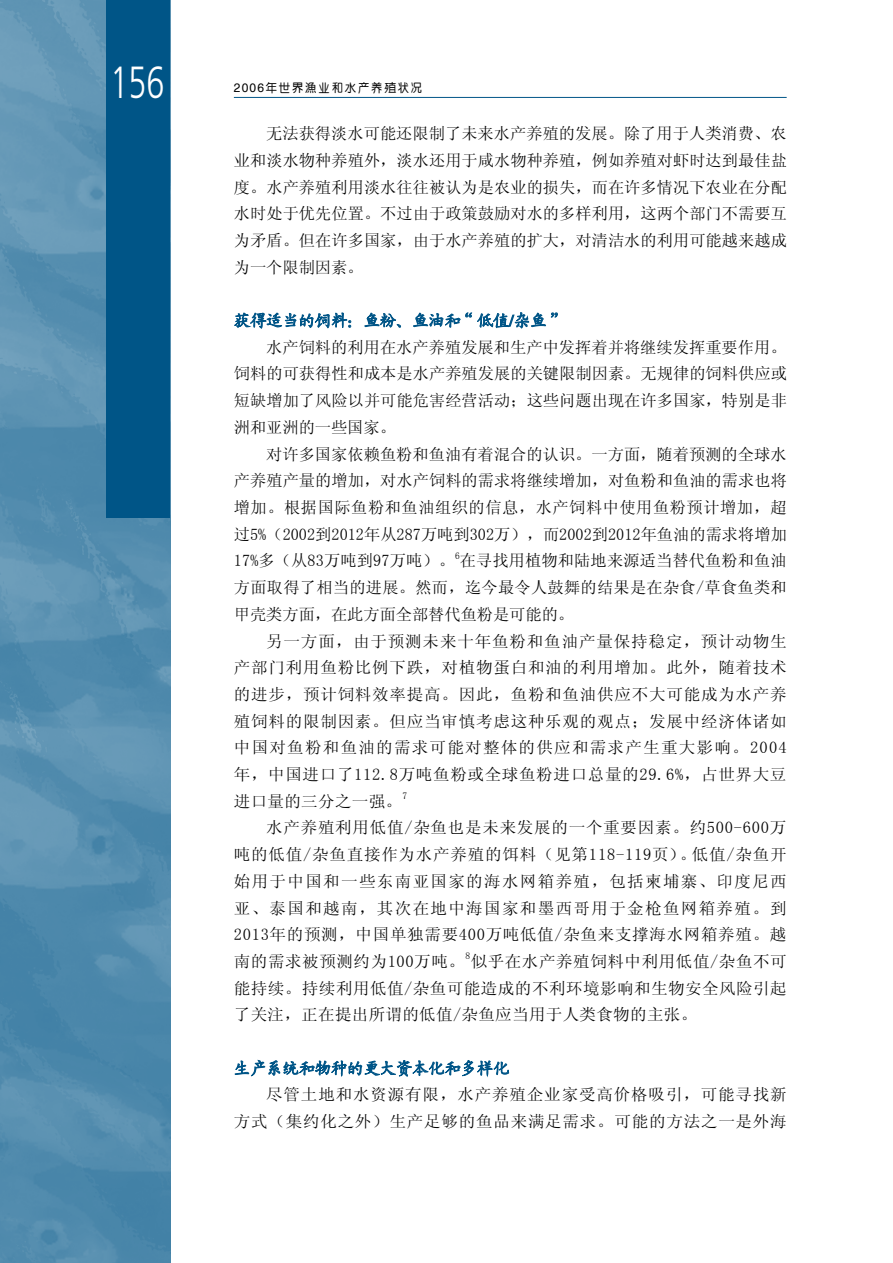
<style>
.page{position:relative;width:893px;height:1263px;background:#fff}
.page>*{position:absolute;margin:0;border:0;box-sizing:border-box;transform-origin:0 0}
.t1{font:300 45px "Frutiger LT Std";color:#fff;scale:.72 1}
.t2{font:16.2px/26.7px "Sim Sun";letter-spacing:.02em;color:#000;text-align:justify}
.t3{font:16.2px/26.7px "Sim Sun";letter-spacing:.05em;color:#000;text-align:right}
.t4{font:16.2px "CT Kai Ti SJ";color:#005587}
.t5{font:12px "CT Zhong Yuan SJ";letter-spacing:.1em;color:#000}
.t6{font:9.45px "Sim Sun";color:#000}
</style>
<div class="page">
<img style="left:0;top:0;width:170px;height:1263px">
<div style="left:106px;top:0;width:64px;height:518px;background:#005587"></div>
<hr style="left:234px;top:97px;width:553px;height:1px;background:#005587">
<svg style="left:234px;top:312px;width:117px;height:16px"></svg>
<svg style="left:365px;top:313px;width:36px;height:15px"></svg>
<svg style="left:413px;top:312px;width:145px;height:17px"></svg>
<svg style="left:235px;top:1060px;width:274px;height:16px"></svg>
<h1 class="t1" style="left:110px;top:57px;width:77px">156</h1>
<p class="t5" style="left:234px;top:81px;width:190px">2006年世界渔业和水产养殖状况</p>
<p class="t2" style="left:234px;top:120px;width:554px;text-indent:32px">无法获得淡水可能还限制了未来水产养殖的发展。除了用于人类消费、农业和淡水物种养殖外，淡水还用于咸水物种养殖，例如养殖对虾时达到最佳盐度。水产养殖利用淡水往往被认为是农业的损失，而在许多情况下农业在分配水时处于优先位置。不过由于政策鼓励对水的多样利用，这两个部门不需要互为矛盾。但在许多国家，由于水产养殖的扩大，对清洁水的利用可能越来越成为一个限制因素。</p>
<p class="t4" style="left:234px;top:312px;width:330px">获得适当的饲料：鱼粉、鱼油和“低值/杂鱼”</p>
<p class="t2" style="left:234px;top:334px;width:554px;text-indent:32px">水产饲料的利用在水产养殖发展和生产中发挥着并将继续发挥重要作用。饲料的可获得性和成本是水产养殖发展的关键限制因素。无规律的饲料供应或短缺增加了风险以并可能危害经营活动；这些问题出现在许多国家，特别是非洲和亚洲的一些国家。</p>
<p class="t2" style="left:234px;top:440px;width:554px;text-indent:32px">对许多国家依赖鱼粉和鱼油有着混合的认识。一方面，随着预测的全球水产养殖产量的增加，对水产饲料的需求将继续增加，对鱼粉和鱼油的需求也将增加。根据国际鱼粉和鱼油组织的信息，水产饲料中使用鱼粉预计增加，超过5%（2002到2012年从287万吨到302万），而2002到2012年鱼油的需求将增加17%多（从83万吨到97万吨）。在寻找用植物和陆地来源适当替代鱼粉和鱼油</p>
<p class="t6" style="left:455px;top:550px;width:6px">6</p>
<p class="t2" style="left:234px;top:574px;width:554px">方面取得了相当的进展。然而，迄今最令人鼓舞的结果是在杂食/草食鱼类和甲壳类方面，在此方面全部替代鱼粉是可能的。</p>
<p class="t2" style="left:234px;top:627px;width:554px;text-indent:32px">另一方面，由于预测未来十年鱼粉和鱼油产量保持稳定，预计动物生产部门利用鱼粉比例下跌，对植物蛋白和油的利用增加。此外，随着技术的进步，预计饲料效率提高。因此，鱼粉和鱼油供应不大可能成为水产养殖饲料的限制因素。但应当审慎考虑这种乐观的观点；发展中经济体诸如中国对鱼粉和鱼油的需求可能对整体的供应和需求产生重大影响。2004年，中国进口了112.8万吨鱼粉或全球鱼粉进口总量的29.6%，占世界大豆进口量的三分之一强。</p>
<p class="t6" style="left:402px;top:791px;width:6px">7</p>
<p class="t2" style="left:234px;top:814px;width:554px;text-indent:32px">水产养殖利用低值/杂鱼也是未来发展的一个重要因素。约500-600万吨的低值/杂鱼直接作为水产养殖的饵料（见第118-119页）。低值/杂鱼开始用于中国和一些东南亚国家的海水网箱养殖，包括柬埔寨、印度尼西亚、泰国和越南，其次在地中海国家和墨西哥用于金枪鱼网箱养殖。到2013年的预测，中国单独需要400万吨低值/杂鱼来支撑海水网箱养殖。越南的需求被预测约为100万吨。似乎在水产养殖饲料中利用低值/杂鱼不可</p>
<p class="t6" style="left:466px;top:951px;width:6px">8</p>
<p class="t2" style="left:234px;top:974px;width:554px">能持续。持续利用低值/杂鱼可能造成的不利环境影响和生物安全风险引起了关注，正在提出所谓的低值/杂鱼应当用于人类食物的主张。</p>
<p class="t4" style="left:234px;top:1060px;width:277px">生产系统和物种的更大资本化和多样化</p>
<p class="t3" style="left:234px;top:1081px;width:554px">尽管土地和水资源有限，水产养殖企业家受高价格吸引，可能寻找新<br>方式（集约化之外）生产足够的鱼品来满足需求。可能的方法之一是外海</p>
</div>
